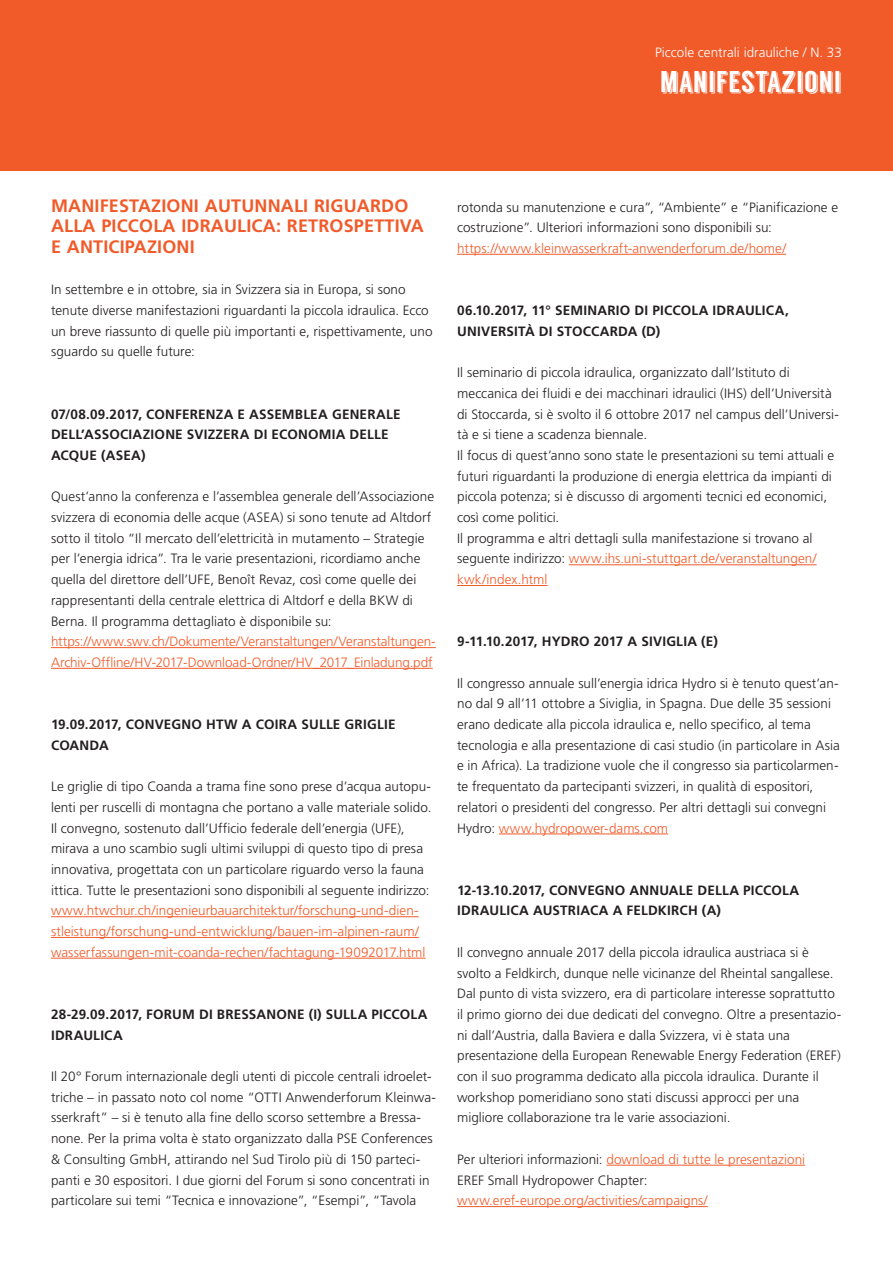
<style>
.page{position:relative;width:893px;height:1263px;background:#fff}
.page>*{position:absolute;margin:0;border:0;box-sizing:border-box;transform-origin:0 0}
.Merkblattzwischentit{font:30px "Langdon";color:#fff}
.Kapitel_Zwischentite{font:700 18px/20.7px "Frutiger LT Std";letter-spacing:.01em;color:#f15b2a}
.Fliesstext{font:300 13.5px/20.7px "Frutiger LT Std";color:#231f20}
.Paragraphentitel{font:700 13.5px/20.7px "Frutiger LT Std";letter-spacing:.015em;color:#231f20}
.Fliesstext-2{font:300 13.5px/20.7px "Frutiger LT Std";color:#f15b2a}
.Zielpublikum{font:300 13.5px "Frutiger LT Std";color:#fff}
.s1{color:#f15b2a}
.s2{color:#231f20}
</style>
<div class="page">
<div style="left:0;top:0;width:893px;height:170px;background:#f15b2a"></div>
<hr style="left:51px;top:647px;width:385px;height:1px;background:#f15b2a">
<hr style="left:51px;top:668px;width:382px;height:1px;background:#f15b2a">
<hr style="left:51px;top:916px;width:368px;height:1px;background:#f15b2a">
<hr style="left:51px;top:937px;width:368px;height:1px;background:#f15b2a">
<hr style="left:51px;top:958px;width:374px;height:1px;background:#f15b2a">
<hr style="left:457px;top:254px;width:329px;height:1px;background:#f15b2a">
<hr style="left:569px;top:564px;width:248px;height:1px;background:#f15b2a">
<hr style="left:457px;top:585px;width:90px;height:1px;background:#f15b2a">
<hr style="left:499px;top:833px;width:169px;height:1px;background:#f15b2a">
<hr style="left:606px;top:1165px;width:199px;height:1px;background:#f15b2a">
<hr style="left:457px;top:1206px;width:251px;height:1px;background:#f15b2a">
<p class="Zielpublikum" style="left:655px;top:45px;width:188px">Piccole centrali idrauliche / N. 33</p>
<p class="Merkblattzwischentit" style="left:660px;top:66px;width:183px">MANIFESTAZIONI</p>
<p class="Kapitel_Zwischentite" style="left:51px;top:195px;width:374px">MANIFESTAZIONI AUTUNNALI RIGUARDO<br>ALLA PICCOLA IDRAULICA: RETROSPETTIVA<br>E ANTICIPAZIONI</p>
<p class="Fliesstext" style="left:51px;top:279px;width:383px">In settembre e in ottobre, sia in Svizzera sia in Europa, si sono tenute diverse manifestazioni riguardanti la piccola idraulica. Ecco un breve riassunto di quelle più importanti e, rispettivamente, uno sguardo su quelle future:</p>
<p class="Paragraphentitel" style="left:51px;top:404px;width:351px">07/08.09.2017, CONFERENZA E ASSEMBLEA GENERALE<br>DELL’ASSOCIAZIONE SVIZZERA DI ECONOMIA DELLE<br>ACQUE (ASEA)</p>
<p class="Fliesstext" style="left:51px;top:486px;width:385px">Quest’anno la conferenza e l’assemblea generale dell’Associazione svizzera di economia delle acque (ASEA) si sono tenute ad Altdorf sotto il titolo “Il mercato dell’elettricità in mutamento – Strategie per l’energia idrica”. Tra le varie presentazioni, ricordiamo anche quella del direttore dell’UFE, Benoît Revaz, così come quelle dei rappresentanti della centrale elettrica di Altdorf e della BKW di Berna. Il programma dettagliato è disponibile su:</p>
<p class="Fliesstext-2" style="left:51px;top:631px;width:386px">https://www.swv.ch/Dokumente/Veranstaltungen/Veranstaltungen-<br>Archiv-Offline/HV-2017-Download-Ordner/HV_2017_Einladung.pdf</p>
<p class="Paragraphentitel" style="left:51px;top:714px;width:346px">19.09.2017, CONVEGNO HTW A COIRA SULLE GRIGLIE<br>COANDA</p>
<p class="Fliesstext" style="left:51px;top:776px;width:382px">Le griglie di tipo Coanda a trama fine sono prese d’acqua autopu&shy;lenti per ruscelli di montagna che portano a valle materiale solido.<br>Il convegno, sostenuto dall’Ufficio federale dell’energia (UFE), mirava a uno scambio sugli ultimi sviluppi di questo tipo di presa innovativa, progettata con un particolare riguardo verso la fauna ittica. Tutte le presentazioni sono disponibili al seguente indirizzo: <span class="s1">www.htwchur.ch/ingenieurbauarchitektur/forschung-und-dien&shy;stleistung/forschung-und-entwicklung/bauen-im-alpinen-raum/ wasserfassungen-mit-coanda-rechen/fachtagung-19092017.html</span></p>
<p class="Paragraphentitel" style="left:51px;top:1004px;width:378px">28-29.09.2017, FORUM DI BRESSANONE (I) SULLA PICCOLA<br>IDRAULICA</p>
<p class="Fliesstext" style="left:51px;top:1066px;width:386px">Il 20° Forum internazionale degli utenti di piccole centrali idroelet&shy;triche – in passato noto col nome “OTTI Anwenderforum Kleinwa&shy;sserkraft” – si è tenuto alla fine dello scorso settembre a Bressa&shy;none. Per la prima volta è stato organizzato dalla PSE Conferences &amp; Consulting GmbH, attirando nel Sud Tirolo più di 150 parteci&shy;panti e 30 espositori. I due giorni del Forum si sono concentrati in particolare sui temi “Tecnica e innovazione”, “Esempi”, “Tavola</p>
<p class="Fliesstext" style="left:457px;top:197px;width:383px">rotonda su manutenzione e cura”, “Ambiente” e “Pianificazione e costruzione”. Ulteriori informazioni sono disponibili su: <span class="s1">https://www.kleinwasserkraft-anwenderforum.de/home/</span></p>
<p class="Paragraphentitel" style="left:457px;top:300px;width:333px">06.10.2017, 11° SEMINARIO DI PICCOLA IDRAULICA,<br>UNIVERSITÀ DI STOCCARDA (D)</p>
<p class="Fliesstext" style="left:457px;top:362px;width:383px">Il seminario di piccola idraulica, organizzato dall’Istituto di meccanica dei fluidi e dei macchinari idraulici (IHS) dell’Università di Stoccarda, si è svolto il 6 ottobre 2017 nel campus dell’Universi&shy;tà e si tiene a scadenza biennale.</p>
<p class="Fliesstext" style="left:457px;top:445px;width:379px">Il focus di quest’anno sono state le presentazioni su temi attuali e futuri riguardanti la produzione di energia elettrica da impianti di piccola potenza; si è discusso di argomenti tecnici ed economici, così come politici.</p>
<p class="Fliesstext" style="left:457px;top:528px;width:361px">Il programma e altri dettagli sulla manifestazione si trovano al seguente indirizzo: <span class="s1">www.ihs.uni-stuttgart.de/veranstaltungen/ kwk/index.html</span></p>
<p class="Paragraphentitel" style="left:457px;top:631px;width:262px">9-11.10.2017, HYDRO 2017 A SIVIGLIA (E)</p>
<p class="Fliesstext" style="left:457px;top:673px;width:384px">Il congresso annuale sull’energia idrica Hydro si è tenuto quest’an&shy;no dal 9 all’11 ottobre a Siviglia, in Spagna. Due delle 35 sessioni erano dedicate alla piccola idraulica e, nello specifico, al tema tecnologia e alla presentazione di casi studio (in particolare in Asia e in Africa). La tradizione vuole che il congresso sia particolarmen&shy;te frequentato da partecipanti svizzeri, in qualità di espositori, relatori o presidenti del congresso. Per altri dettagli sui convegni Hydro: <span class="s1">www.hydropower-dams.com</span></p>
<p class="Paragraphentitel" style="left:457px;top:880px;width:344px">12-13.10.2017, CONVEGNO ANNUALE DELLA PICCOLA<br>IDRAULICA AUSTRIACA A FELDKIRCH (A)</p>
<p class="Fliesstext" style="left:457px;top:942px;width:386px">Il convegno annuale 2017 della piccola idraulica austriaca si è svolto a Feldkirch, dunque nelle vicinanze del Rheintal sangallese.<br>Dal punto di vista svizzero, era di particolare interesse soprattutto il primo giorno dei due dedicati del convegno. Oltre a presentazio&shy;ni dall’Austria, dalla Baviera e dalla Svizzera, vi è stata una presentazione della European Renewable Energy Federation (EREF) con il suo programma dedicato alla piccola idraulica. Durante il workshop pomeridiano sono stati discussi approcci per una migliore collaborazione tra le varie associazioni.</p>
<p class="Fliesstext-2" style="left:457px;top:1149px;width:349px"><span class="s2">Per ulteriori informazioni:</span> download di tutte le presentazioni</p>
<p class="Fliesstext" style="left:457px;top:1170px;width:192px">EREF Small Hydropower Chapter:</p>
<p class="Fliesstext-2" style="left:457px;top:1190px;width:252px">www.eref-europe.org/activities/campaigns/</p>
</div>
